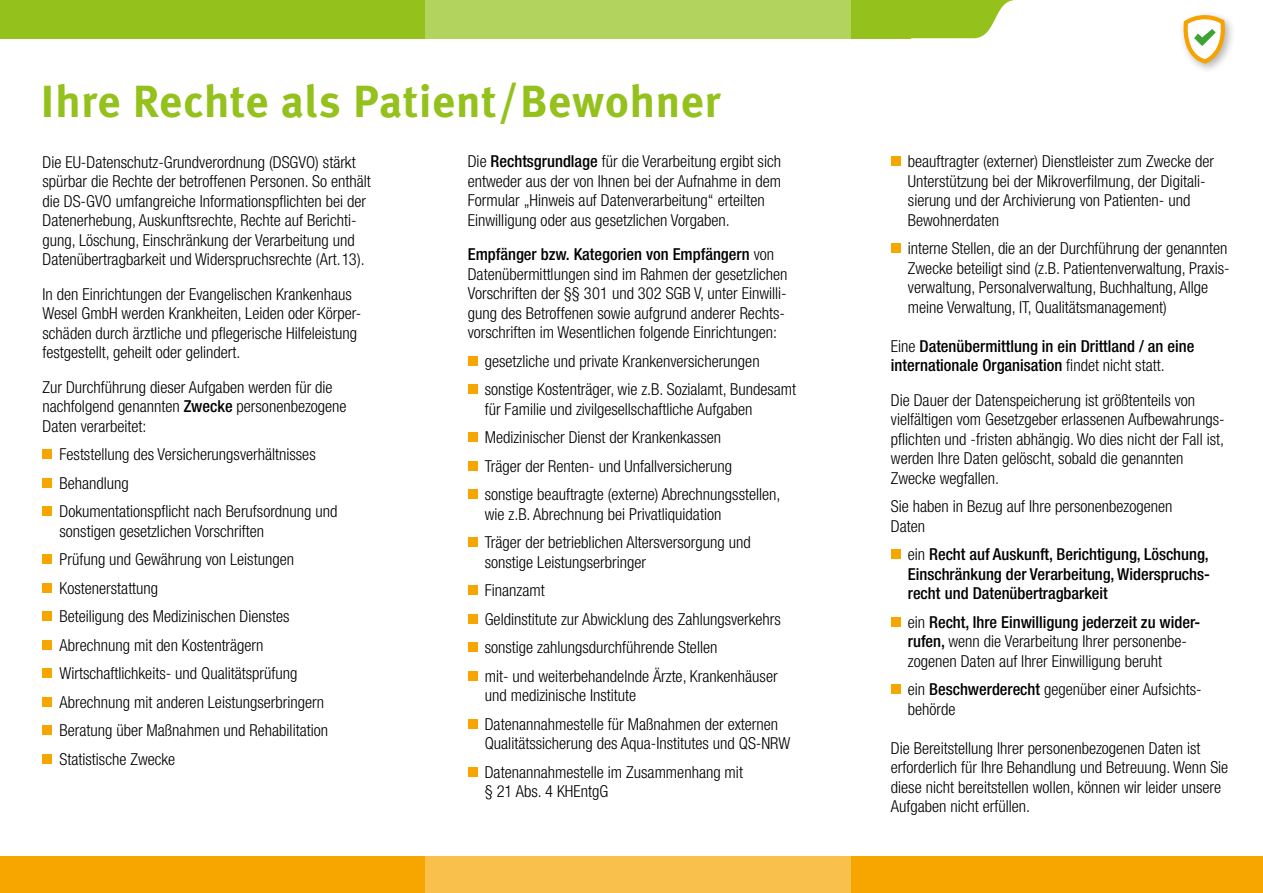
<style>
.page{position:relative;width:1263px;height:893px;background:#fff}
.page>*{position:absolute;margin:0;border:0;box-sizing:border-box;transform-origin:0 0}
.t1{font:700 45px "Meta Plus";letter-spacing:.02em;color:#94c11c}
.t2{font:300 condensed 16.5px/19.5px "Helvetica Neue";color:#000}
.t3{font:500 condensed 16.5px/19.5px "Helvetica Neue";color:#000}
.s1{font-weight:500}
.s2{font-weight:300}
</style>
<div class="page">
<div style="left:0;top:857px;width:1263px;height:36px;background:#f7a600"></div>
<div style="left:0;top:0;width:910px;height:38px;background:#94c11c"></div>
<svg style="left:910px;top:0;width:105px;height:38px"></svg>
<div style="left:425px;top:0;width:425px;height:39px;background:#b3d35f"></div>
<div style="left:43px;top:449px;width:9px;height:10px;background:#f7a600"></div>
<div style="left:43px;top:478px;width:9px;height:10px;background:#f7a600"></div>
<div style="left:43px;top:506px;width:9px;height:10px;background:#f7a600"></div>
<div style="left:43px;top:554px;width:9px;height:10px;background:#f7a600"></div>
<div style="left:43px;top:583px;width:9px;height:10px;background:#f7a600"></div>
<div style="left:43px;top:611px;width:9px;height:10px;background:#f7a600"></div>
<div style="left:43px;top:640px;width:9px;height:10px;background:#f7a600"></div>
<div style="left:43px;top:668px;width:9px;height:10px;background:#f7a600"></div>
<div style="left:43px;top:697px;width:9px;height:10px;background:#f7a600"></div>
<div style="left:43px;top:725px;width:9px;height:10px;background:#f7a600"></div>
<div style="left:43px;top:754px;width:9px;height:10px;background:#f7a600"></div>
<div style="left:891px;top:156px;width:10px;height:10px;background:#f7a600"></div>
<div style="left:891px;top:243px;width:10px;height:10px;background:#f7a600"></div>
<div style="left:891px;top:549px;width:10px;height:10px;background:#f7a600"></div>
<div style="left:891px;top:617px;width:10px;height:10px;background:#f7a600"></div>
<div style="left:891px;top:684px;width:10px;height:10px;background:#f7a600"></div>
<div style="left:425px;top:857px;width:425px;height:36px;background:#f9c04c"></div>
<div style="left:1178px;top:10px;width:58px;height:64px;background:#000;opacity:.3"></div>
<svg style="left:1180px;top:10px;width:46px;height:57px"></svg>
<div style="left:468px;top:356px;width:9px;height:10px;background:#f7a600"></div>
<div style="left:468px;top:384px;width:9px;height:10px;background:#f7a600"></div>
<div style="left:468px;top:432px;width:9px;height:10px;background:#f7a600"></div>
<div style="left:468px;top:461px;width:9px;height:10px;background:#f7a600"></div>
<div style="left:468px;top:489px;width:9px;height:10px;background:#f7a600"></div>
<div style="left:468px;top:537px;width:9px;height:10px;background:#f7a600"></div>
<div style="left:468px;top:585px;width:9px;height:10px;background:#f7a600"></div>
<div style="left:468px;top:614px;width:9px;height:10px;background:#f7a600"></div>
<div style="left:468px;top:642px;width:9px;height:10px;background:#f7a600"></div>
<div style="left:468px;top:671px;width:9px;height:10px;background:#f7a600"></div>
<div style="left:468px;top:719px;width:9px;height:10px;background:#f7a600"></div>
<div style="left:468px;top:767px;width:9px;height:10px;background:#f7a600"></div>
<h1 class="t1" style="left:40px;top:75px;width:682px">Ihre Rechte als Patient/Bewohner</h1>
<p class="t2" style="left:468px;top:152px;width:315px">Die <span class="s1">Rechtsgrundlage</span> für die Verarbeitung ergibt sich entweder aus der von Ihnen bei der Aufnahme in dem Formular „Hinweis auf Datenverarbeitung“ erteilten Einwilligung oder aus gesetzlichen Vorgaben.</p>
<p class="t2" style="left:468px;top:245px;width:321px"><span class="s1">Empfänger bzw. Kategorien von Empfängern</span> von Datenübermittlungen sind im Rahmen der gesetzlichen Vorschriften der §§ 301 und 302 SGB V, unter Einwilli&shy;gung des Betroffenen sowie aufgrund anderer Rechts&shy;vorschriften im Wesentlichen folgende Einrichtungen:</p>
<p class="t2" style="left:485px;top:347px;width:313px;line-height:28.5px">gesetzliche und private Krankenversicherungen sonstige Kostenträger, wie z.B. Sozialamt, Bundesamt</p>
<p class="t2" style="left:485px;top:395px;width:297px;line-height:28.5px">für Familie und zivilgesellschaftliche Aufgaben Medizinischer Dienst der Krankenkassen<br>Träger der Renten- und Unfallversicherung sonstige beauftragte (externe) Abrechnungsstellen,</p>
<p class="t2" style="left:485px;top:500px;width:267px;line-height:28.5px">wie z.B. Abrechnung bei Privatliquidation<br>Träger der betrieblichen Altersversorgung und</p>
<p class="t2" style="left:485px;top:548px;width:298px;line-height:28.5px">sonstige Leistungserbringer<br>Finanzamt<br>Geldinstitute zur Abwicklung des Zahlungsverkehrs sonstige zahlungsdurchführende Stellen<br>mit- und weiterbehandelnde Ärzte, Krankenhäuser</p>
<p class="t2" style="left:485px;top:681px;width:295px;line-height:28.5px">und medizinische Institute<br>Datenannahmestelle für Maßnahmen der externen</p>
<p class="t2" style="left:485px;top:729px;width:307px;line-height:28.5px">Qualitätssicherung des Aqua-Institutes und QS-NRW<br>Datenannahmestelle im Zusammenhang mit</p>
<p class="t2" style="left:485px;top:782px;width:125px">§ 21 Abs. 4 KHEntgG</p>
<p class="t2" style="left:43px;top:152px;width:330px">Die EU-Datenschutz-Grundverordnung (DSGVO) stärkt spürbar die Rechte der betroffenen Personen. So enthält die DS-GVO umfangreiche Informationspflichten bei der Datenerhebung, Auskunftsrechte, Rechte auf Berichti&shy;gung, Löschung, Einschränkung der Verarbeitung und Datenübertragbarkeit und Widerspruchsrechte (Art. 13).</p>
<p class="t2" style="left:43px;top:284px;width:320px">In den Einrichtungen der Evangelischen Krankenhaus Wesel GmbH werden Krankheiten, Leiden oder Körper&shy;schäden durch ärztliche und pflegerische Hilfeleistung festgestellt, geheilt oder gelindert.</p>
<p class="t2" style="left:43px;top:377px;width:306px">Zur Durchführung dieser Aufgaben werden für die nachfolgend genannten <span class="s1">Zwecke</span> personenbezogene<br>Daten verarbeitet:</p>
<p class="t2" style="left:60px;top:440px;width:279px;line-height:28.5px">Feststellung des Versicherungsverhältnisses<br>Behandlung<br>Dokumentationspflicht nach Berufsordnung und</p>
<p class="t2" style="left:60px;top:517px;width:270px;line-height:28.5px">sonstigen gesetzlichen Vorschriften<br>Prüfung und Gewährung von Leistungen Kostenerstattung<br>Beteiligung des Medizinischen Dienstes Abrechnung mit den Kostenträgern Wirtschaftlichkeits- und Qualitätsprüfung Abrechnung mit anderen Leistungserbringern Beratung über Maßnahmen und Rehabilitation Statistische Zwecke</p>
<p class="t2" style="left:908px;top:152px;width:308px">beauftragter (externer) Dienstleister zum Zwecke der Unterstützung bei der Mikroverfilmung, der Digitali&shy;sierung und der Archivierung von Patienten- und Bewohnerdaten</p>
<p class="t2" style="left:908px;top:239px;width:323px">interne Stellen, die an der Durchführung der genannten Zwecke beteiligt sind (z.B. Patientenverwaltung, Praxis&shy;verwaltung, Personalverwaltung, Buchhaltung, Allge meine Verwaltung, IT, Qualitätsmanagement)</p>
<p class="t3" style="left:891px;top:336px;width:305px"><span class="s2">Eine</span> Datenübermittlung in ein Drittland / an eine internationale Organisation <span class="s2">findet nicht statt.</span></p>
<p class="t2" style="left:891px;top:390px;width:335px">Die Dauer der Datenspeicherung ist größtenteils von vielfältigen vom Gesetzgeber erlassenen Aufbewahrungs&shy;pflichten und -fristen abhängig. Wo dies nicht der Fall ist, werden Ihre Daten gelöscht, sobald die genannten Zwecke wegfallen.</p>
<p class="t2" style="left:891px;top:497px;width:283px">Sie haben in Bezug auf Ihre personenbezogenen<br>Daten</p>
<p class="t3" style="left:908px;top:544px;width:304px;text-align:justify"><span class="s2">ein</span> Recht auf Auskunft, Berichtigung, Löschung, Einschränkung der Verarbeitung, Widerspruchs&shy;recht und Datenübertragbarkeit</p>
<p class="t2" style="left:908px;top:612px;width:294px">ein <span class="s1">Recht, Ihre Einwilligung jederzeit zu wider&shy;rufen,</span> wenn die Verarbeitung Ihrer personenbe&shy;zogenen Daten auf Ihrer Einwilligung beruht</p>
<p class="t2" style="left:908px;top:680px;width:295px">ein <span class="s1">Beschwerderecht</span> gegenüber einer Aufsichts&shy;behörde</p>
<p class="t2" style="left:891px;top:738px;width:339px">Die Bereitstellung Ihrer personenbezogenen Daten ist erforderlich für Ihre Behandlung und Betreuung. Wenn Sie diese nicht bereitstellen wollen, können wir leider unsere Aufgaben nicht erfüllen.</p>
</div>
